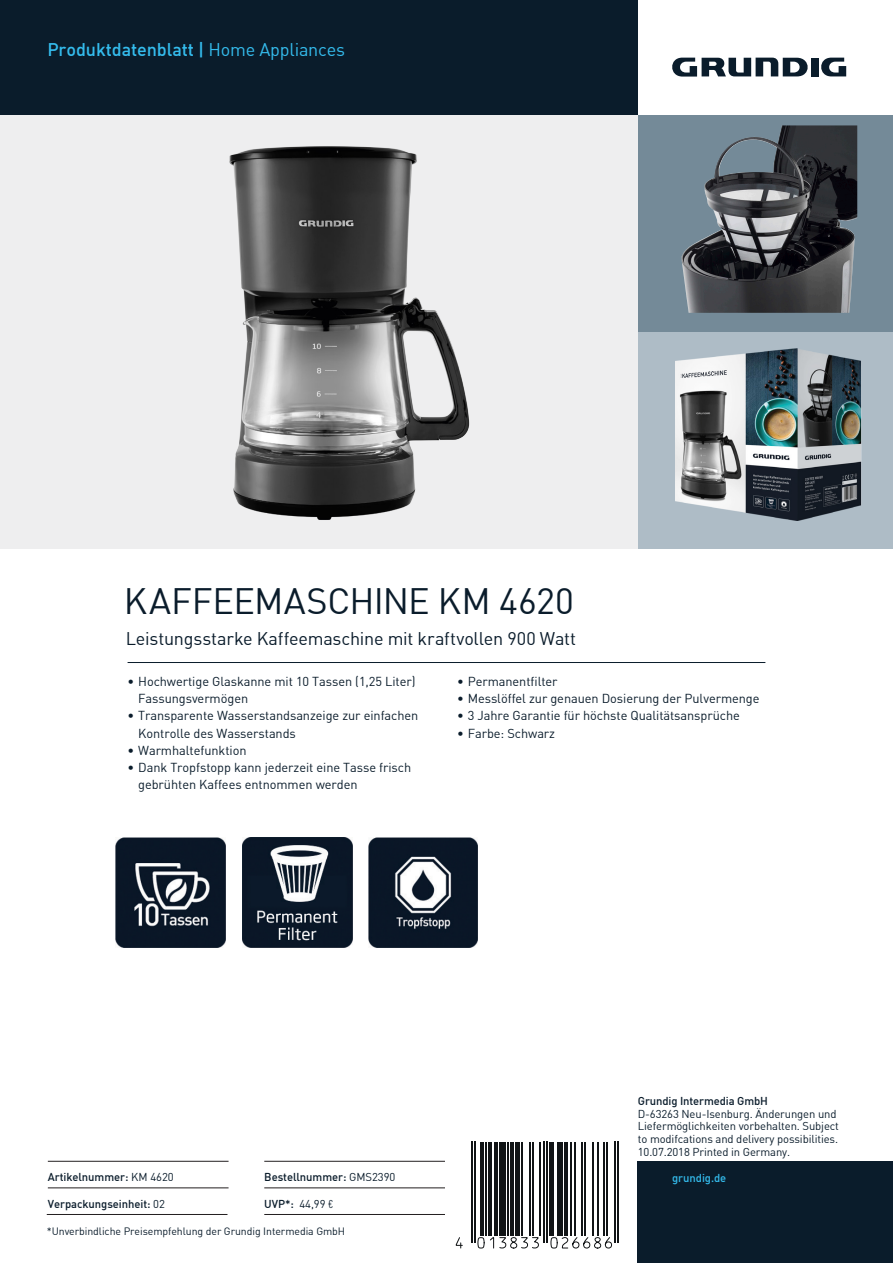
<style>
.page{position:relative;width:893px;height:1263px;background:#fff}
.page>*{position:absolute;margin:0;border:0;box-sizing:border-box;transform-origin:0 0}
._02_Product_Name_24p{font:36px "DINT";letter-spacing:-.01em;color:#0a1c2b}
._02_Product_Name_24p-2{font:18px "DINT";letter-spacing:-.01em;color:#0a1c2b}
._01_Title_12pt_Light{font:18px "DINT Medium";letter-spacing:-.005em;color:#34bced}
.t1{font:12.75px/17.2px "DINT";letter-spacing:-.005em;color:#0a1c2b}
._07_Adress_7_5pt_Dar{font:11.25px/12.8px "DINT";letter-spacing:-.01em;color:#0a1c2b}
._05_Productnumber_7{font:11.25px "DINT Medium";letter-spacing:-.005em;color:#0a1c2b}
._06_Footnote_7pt_Dar{font:11.25px "DINT Medium";letter-spacing:-.005em;color:#34bced}
._06_Footnote_7pt_Dar-2{font:10.5px "DINT";letter-spacing:-.005em;color:#0a1c2b}
.s1{font-family:"DINT"}
.s2{font-family:"DIN Pro";font-stretch:condensed}
.s3{font-family:"DINT Medium"}
</style>
<div class="page">
<div style="left:0;top:0;width:638px;height:115px;background:#0a1c2b"></div>
<div style="left:811px;top:58px;width:7px;height:18px;background:#0a1c2b"></div>
<svg style="left:672px;top:58px;width:136px;height:19px"></svg>
<svg style="left:818px;top:58px;width:28px;height:19px"></svg>
<div style="left:638px;top:115px;width:255px;height:217px;background:#748a98"></div>
<div style="left:638px;top:332px;width:255px;height:217px;background:#aebcc6"></div>
<div style="left:0;top:115px;width:638px;height:434px;background:#eeeeef"></div>
<hr style="left:264px;top:1161px;width:181px;height:1px;background:#231f20">
<hr style="left:264px;top:1187px;width:181px;height:1px;background:#231f20">
<hr style="left:264px;top:1214px;width:181px;height:1px;background:#231f20">
<hr style="left:48px;top:1161px;width:181px;height:1px;background:#231f20">
<hr style="left:48px;top:1187px;width:181px;height:1px;background:#231f20">
<hr style="left:47px;top:1214px;width:180px;height:1px;background:#231f20">
<div style="left:638px;top:1161px;width:255px;height:102px;background:#0a1c2b"></div>
<svg style="left:453px;top:1140px;width:169px;height:110px"></svg>
<hr style="left:471px;top:1142px;width:2px;height:101px;background:#111416">
<hr style="left:474px;top:1142px;width:2px;height:101px;background:#111416">
<hr style="left:481px;top:1142px;width:3px;height:93px;background:#111416">
<hr style="left:485px;top:1142px;width:2px;height:93px;background:#111416">
<hr style="left:488px;top:1142px;width:3px;height:93px;background:#111416">
<hr style="left:495px;top:1142px;width:3px;height:93px;background:#111416">
<div style="left:499px;top:1142px;width:6px;height:93px;background:#111416"></div>
<hr style="left:507px;top:1142px;width:2px;height:93px;background:#111416">
<hr style="left:510px;top:1142px;width:3px;height:93px;background:#111416">
<hr style="left:515px;top:1142px;width:4px;height:93px;background:#111416">
<hr style="left:521px;top:1142px;width:1px;height:93px;background:#111416">
<hr style="left:529px;top:1142px;width:1px;height:93px;background:#111416">
<hr style="left:532px;top:1142px;width:1px;height:93px;background:#111416">
<hr style="left:540px;top:1142px;width:1px;height:93px;background:#111416">
<hr style="left:543px;top:1142px;width:1px;height:101px;background:#111416">
<hr style="left:546px;top:1142px;width:1px;height:101px;background:#111416">
<div style="left:549px;top:1142px;width:5px;height:93px;background:#111416"></div>
<hr style="left:557px;top:1142px;width:1px;height:93px;background:#111416">
<hr style="left:560px;top:1142px;width:3px;height:93px;background:#111416">
<hr style="left:564px;top:1142px;width:4px;height:93px;background:#111416">
<hr style="left:571px;top:1142px;width:1px;height:93px;background:#111416">
<hr style="left:574px;top:1142px;width:1px;height:93px;background:#111416">
<hr style="left:582px;top:1142px;width:1px;height:93px;background:#111416">
<hr style="left:585px;top:1142px;width:1px;height:93px;background:#111416">
<hr style="left:592px;top:1142px;width:2px;height:93px;background:#111416">
<hr style="left:597px;top:1142px;width:2px;height:93px;background:#111416">
<hr style="left:603px;top:1142px;width:2px;height:93px;background:#111416">
<hr style="left:606px;top:1142px;width:2px;height:93px;background:#111416">
<hr style="left:614px;top:1142px;width:2px;height:101px;background:#111416">
<hr style="left:617px;top:1142px;width:2px;height:101px;background:#111416">
<svg style="left:455px;top:1236px;width:8px;height:12px"></svg>
<svg style="left:477px;top:1236px;width:62px;height:13px"></svg>
<svg style="left:550px;top:1236px;width:62px;height:13px"></svg>
<img style="left:681px;top:125px;width:176px;height:188px">
<img style="left:675px;top:348px;width:186px;height:173px">
<hr style="left:128px;top:662px;width:637px;height:1px;background:#0a1c2b">
<img style="left:229px;top:146px;width:241px;height:374px">
<img style="left:116px;top:838px;width:110px;height:109px">
<img style="left:242px;top:838px;width:110px;height:109px">
<img style="left:368px;top:838px;width:110px;height:109px">
<p class="_01_Title_12pt_Light" style="left:47px;top:38px;width:299px">Produktdatenblatt | <span class="s1">Home Appliances</span></p>
<p class="_02_Product_Name_24p" style="left:124px;top:578px;width:451px">KAFFEEMASCHINE KM 4620</p>
<p class="_02_Product_Name_24p-2" style="left:126px;top:627px;width:452px">Leistungsstarke Kaffeemaschine mit kraftvollen 900 Watt</p>
<p class="t1" style="left:138px;top:672px;width:279px;text-indent:-11px">• Hochwertige Glaskanne mit 10 Tassen (1,25 Liter)<br>Fassungsvermögen</p>
<p class="t1" style="left:138px;top:707px;width:282px;text-indent:-11px">• Transparente Wasserstandsanzeige zur einfachen<br>Kontrolle des Wasserstands</p>
<p class="t1" style="left:128px;top:741px;width:120px">• Warmhaltefunktion</p>
<p class="t1" style="left:138px;top:759px;width:274px;text-indent:-11px">• Dank Tropfstopp kann jederzeit eine Tasse frisch gebrühten Kaffees entnommen werden</p>
<p class="t1" style="left:457px;top:672px;width:102px">• Permanentfilter</p>
<p class="t1" style="left:457px;top:690px;width:304px">• Messlöffel zur genauen Dosierung der Pulvermenge</p>
<p class="t1" style="left:457px;top:707px;width:284px">• 3 Jahre Garantie für höchste Qualitätsansprüche</p>
<p class="t1" style="left:457px;top:724px;width:100px">• Farbe: Schwarz</p>
<p class="_05_Productnumber_7" style="left:48px;top:1170px;width:127px">Artikelnummer: <span class="s1">KM 4620</span></p>
<p class="_05_Productnumber_7" style="left:264px;top:1170px;width:133px">Bestellnummer: <span class="s1">GMS2390</span></p>
<p class="_05_Productnumber_7" style="left:48px;top:1196px;width:119px">Verpackungseinheit: <span class="s1">02</span></p>
<p class="_05_Productnumber_7" style="left:264px;top:1196px;width:71px">UVP*: <span class="s1">44,99</span> <span class="s2">€</span></p>
<p class="_06_Footnote_7pt_Dar-2" style="left:47px;top:1224px;width:300px">*Unverbindliche Preisempfehlung der Grundig Intermedia GmbH</p>
<p class="_07_Adress_7_5pt_Dar" style="left:638px;top:1094px;width:203px"><span class="s3">Grundig Intermedia GmbH<br></span>D-63263 Neu-Isenburg. Änderungen und Liefermöglichkeiten vorbehalten. Subject to modifcations and delivery possibilities.<br>10.07.2018 Printed in Germany.</p>
<p class="_06_Footnote_7pt_Dar" style="left:672px;top:1171px;width:56px">grundig.de</p>
</div>
